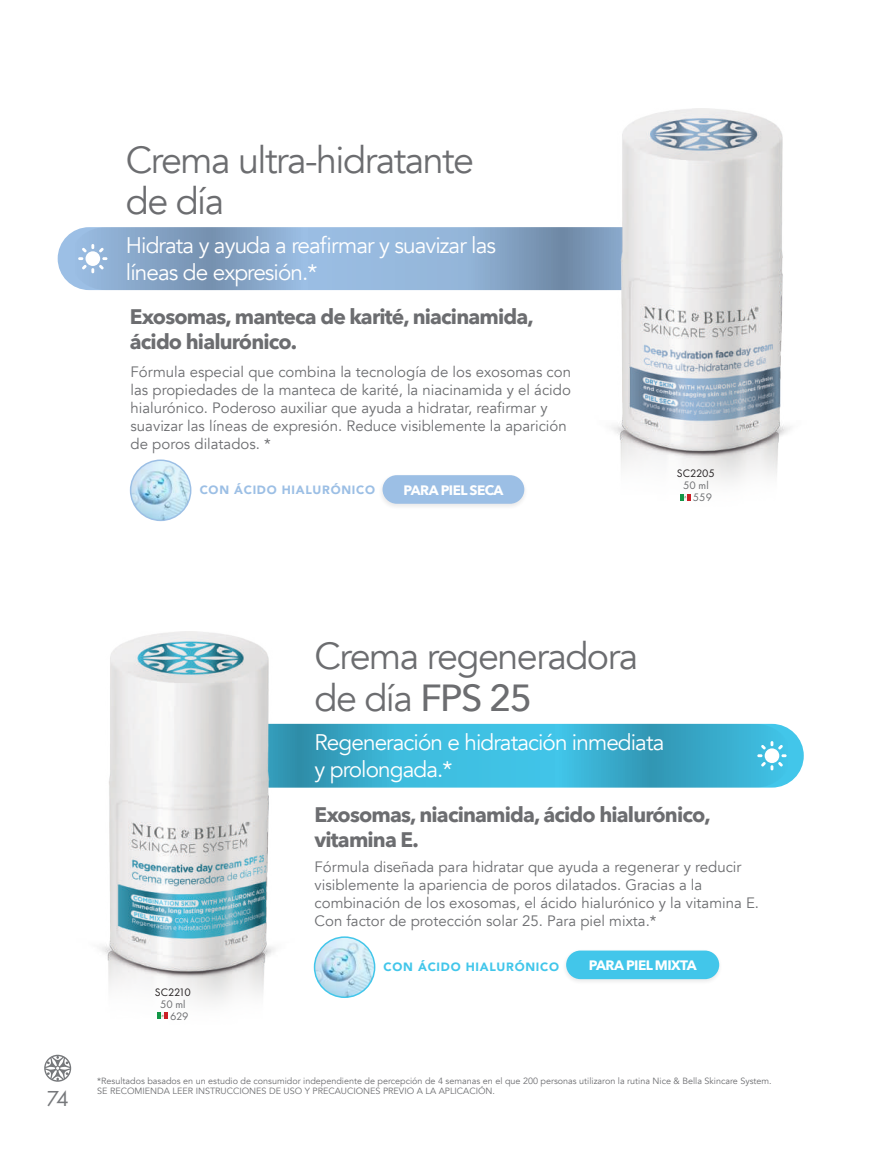
<style>
.page{position:relative;width:893px;height:1149px;background:#fff}
.page>*{position:absolute;margin:0;border:0;box-sizing:border-box;transform-origin:0 0}
.t1{font:37.65px/41.2px "Avenir";letter-spacing:-.04em;color:#6c6d70}
.t2{font:22.5px/27px "Avenir";letter-spacing:-.04em;color:#fff}
.t3{font:22.5px "Futura PT";color:#76787b}
.t4{font:700 21px/25.5px "Avenir Next";letter-spacing:-.04em;color:#6c6d70}
.t5{font:15px/18px "Avenir";color:#6c6d70}
.t6{font:700 13.65px "Avenir Next";letter-spacing:-.04em;color:#fff}
.t7{font:900 12px "Avenir";letter-spacing:.06em;color:#42c6ea}
.t8{font:900 12px "Avenir";letter-spacing:.06em;color:#9cbfe5}
.t9{font:11.25px/12px "Futura PT";color:#6c6d70}
.t10{font:11.25px "Futura PT";letter-spacing:-.01em;color:#231f20}
.t11{font:9px/10.8px "Avenir";color:#6c6d70}
.s1{font-family:"Avenir Next";font-weight:500}
</style>
<div class="page">
<img style="left:315px;top:939px;width:60px;height:57px">
<div style="left:314px;top:936px;width:61px;height:61px;border:2px solid #42c6ea;border-radius:50%"></div>
<img style="left:131px;top:462px;width:60px;height:58px">
<div style="left:130px;top:459px;width:61px;height:62px;border:2px solid #9cbfe5;border-radius:50%"></div>
<div style="left:379px;top:473px;width:149px;height:37px;background:#231f20;opacity:.1"></div>
<div style="left:383px;top:475px;width:141px;height:28px;background:#9cbfe5;border-radius:14px"></div>
<div style="left:562px;top:948px;width:161px;height:37px;background:#231f20;opacity:.1"></div>
<div style="left:566px;top:950px;width:153px;height:28px;background:#42c6ea;border-radius:14px"></div>
<img style="left:100px;top:631px;width:197px;height:371px">
<svg style="left:71px;top:227px;width:517px;height:63px;background:#8babcd"></svg>
<svg style="left:173px;top:723px;width:618px;height:64px;background:#57b8d3"></svg>
<img style="left:588px;top:108px;width:202px;height:393px">
<svg style="left:680px;top:493px;width:10px;height:7px"></svg>
<svg style="left:157px;top:1012px;width:11px;height:7px"></svg>
<svg style="left:44px;top:1054px;width:27px;height:27px"></svg>
<h1 class="t1" style="left:126px;top:140px;width:350px">Crema ultra-hidratante de día</h1>
<h2 class="t2" style="left:126px;top:232px;width:372px">Hidrata y ayuda a reafirmar y suavizar las líneas de expresión.*</h2>
<h3 class="t4" style="left:130px;top:303px;width:405px">Exosomas, manteca de karité, niacinamida, ácido hialurónico.</h3>
<p class="t5" style="left:131px;top:363px;width:442px">Fórmula especial que combina la tecnología de los exosomas con las propiedades de la manteca de karité, la niacinamida y el ácido hialurónico. Poderoso auxiliar que ayuda a hidratar, reafirmar y suavizar las líneas de expresión. Reduce visiblemente la aparición de poros dilatados. *</p>
<p class="t8" style="left:200px;top:479px;width:177px">CON ÁCIDO HIALURÓNICO</p>
<p class="t6" style="left:403px;top:478px;width:102px">PARA PIEL SECA</p>
<p class="t10" style="left:677px;top:466px;width:39px">SC2205</p>
<p class="t9" style="left:693px;top:479px;width:21px;text-indent:-10px">50 ml<br>559</p>
<h2 class="t3" style="left:46px;top:1085px;width:24px">74</h2>
<h1 class="t1" style="left:315px;top:636px;width:325px">Crema regeneradora de día <span class="s1">FPS 25</span></h1>
<h2 class="t2" style="left:315px;top:728px;width:351px">Regeneración e hidratación inmediata y prolongada.*</h2>
<h3 class="t4" style="left:315px;top:801px;width:398px">Exosomas, niacinamida, ácido hialurónico, vitamina E.</h3>
<p class="t5" style="left:315px;top:858px;width:446px">Fórmula diseñada para hidratar que ayuda a regenerar y reducir visiblemente la apariencia de poros dilatados. Gracias a la combinación de los exosomas, el ácido hialurónico y la vitamina E.<br>Con factor de protección solar 25. Para piel mixta.*</p>
<p class="t10" style="left:155px;top:984px;width:37px">SC2210</p>
<p class="t9" style="left:160px;top:997px;width:30px;text-align:right">50 ml<br>629</p>
<p class="t7" style="left:384px;top:955px;width:177px">CON ÁCIDO HIALURÓNICO</p>
<p class="t6" style="left:589px;top:953px;width:109px">PARA PIEL MIXTA</p>
<p class="t11" style="left:97px;top:1074px;width:676px">*Resultados basados en un estudio de consumidor independiente de percepción de 4 semanas en el que 200 personas utilizaron la rutina Nice &amp; Bella Skincare System.<br>SE RECOMIENDA LEER INSTRUCCIONES DE USO Y PRECAUCIONES PREVIO A LA APLICACIÓN.</p>
</div>
